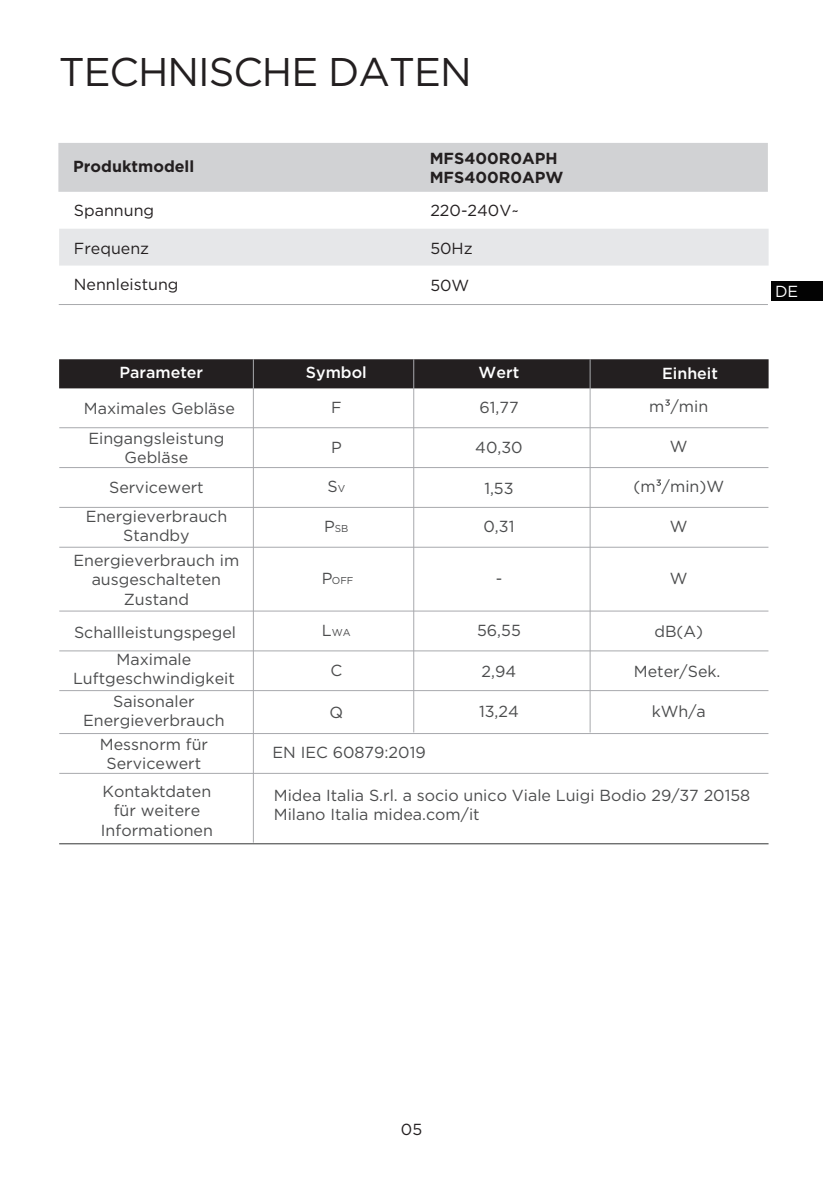
<style>
.page{position:relative;width:823px;height:1191px;background:#fff}
.page>*{position:absolute;margin:0;border:0;box-sizing:border-box;transform-origin:0 0}
.t1{font:40px "Gotham HTF";letter-spacing:-.025em;color:#231f20}
.t2{font:16px/29.6px "Gotham";color:#4b4c4d;text-align:center}
.t3{font:16px "Gotham HTF";color:#231f20}
.t4{font:500 16px "Gotham";color:#fff}
.t5{font:700 16px/19.2px "Gotham";color:#231f20}
.t6{font:16px "Gotham";color:#fff}
.t7{font:10px "Gotham";color:#4b4c4d}
.s1{font-size:10px}
.s2{font-size:16px}
</style>
<div class="page">
<div style="left:59px;top:229px;width:709px;height:36px;background:#e6e7e9"></div>
<hr style="left:59px;top:304px;width:708px;height:1px;background:#a8a9ad">
<div style="left:59px;top:359px;width:709px;height:29px;background:#231f20"></div>
<hr style="left:59px;top:843px;width:709px;height:1px;background:#4b4c4d">
<hr style="left:253px;top:359px;width:1px;height:483px;background:#a8a9ad">
<hr style="left:413px;top:359px;width:1px;height:373px;background:#a8a9ad">
<hr style="left:589px;top:359px;width:1px;height:373px;background:#a8a9ad">
<hr style="left:59px;top:427px;width:709px;height:1px;background:#a8a9ad">
<hr style="left:59px;top:467px;width:709px;height:1px;background:#a8a9ad">
<hr style="left:59px;top:507px;width:709px;height:1px;background:#a8a9ad">
<hr style="left:59px;top:547px;width:709px;height:1px;background:#a8a9ad">
<hr style="left:59px;top:611px;width:709px;height:1px;background:#a8a9ad">
<hr style="left:59px;top:650px;width:709px;height:1px;background:#a8a9ad">
<hr style="left:59px;top:690px;width:709px;height:1px;background:#a8a9ad">
<hr style="left:59px;top:733px;width:709px;height:1px;background:#a8a9ad">
<hr style="left:59px;top:773px;width:709px;height:1px;background:#a8a9ad">
<svg style="left:665px;top:399px;width:4px;height:7px"></svg>
<svg style="left:656px;top:479px;width:4px;height:7px"></svg>
<div style="left:58px;top:143px;width:709px;height:49px;background:#d1d2d4"></div>
<div style="left:770px;top:281px;width:52px;height:20px;background:#030303"></div>
<h1 class="t1" style="left:59px;top:50px;width:414px">TECHNISCHE DATEN</h1>
<p class="t5" style="left:73px;top:157px;width:122px">Produktmodell</p>
<p class="t3" style="left:74px;top:201px;width:82px">Spannung</p>
<p class="t3" style="left:74px;top:239px;width:77px">Frequenz</p>
<p class="t3" style="left:74px;top:275px;width:106px">Nennleistung</p>
<p class="t5" style="left:429px;top:149px;width:135px">MFS400R0APH<br>MFS400R0APW</p>
<p class="t3" style="left:430px;top:201px;width:90px">220-240V~</p>
<p class="t3" style="left:430px;top:239px;width:44px">50Hz</p>
<p class="t3" style="left:430px;top:276px;width:40px">50W</p>
<p class="t6" style="left:774px;top:282px;width:25px">DE</p>
<p class="t4" style="left:119px;top:362px;width:85px">Parameter</p>
<p class="t4" style="left:306px;top:362px;width:62px">Symbol</p>
<p class="t4" style="left:478px;top:362px;width:42px">Wert</p>
<p class="t4" style="left:661px;top:362px;width:57px">Einheit</p>
<p class="t2" style="left:331px;top:392px;width:12px">F</p>
<p class="t2" style="left:331px;top:433px;width:12px">P</p>
<p class="t2" style="left:327px;top:472px;width:19px">S<span class="s1">V</span></p>
<p class="t7" style="left:324px;top:523px;width:26px"><span class="s2">P</span>SB</p>
<p class="t4" style="left:493px;top:362px;width:47px">Value</p>
<p class="t4" style="left:676px;top:362px;width:35px">Unit</p>
<p class="t2" style="left:648px;top:392px;width:61px">m /min</p>
<p class="t2" style="left:669px;top:432px;width:19px">W</p>
<p class="t2" style="left:633px;top:472px;width:92px">(m /min)W</p>
<p class="t2" style="left:669px;top:512px;width:19px">W</p>
<p class="t2" style="left:479px;top:392px;width:41px">61,77</p>
<p class="t2" style="left:475px;top:433px;width:49px">40,30</p>
<p class="t2" style="left:484px;top:473px;width:31px">1,53</p>
<p class="t2" style="left:483px;top:512px;width:32px">0,31</p>
<p class="t2" style="left:84px;top:393px;width:153px;text-align:left">Maximales Gebläse<br>Eingangsleistung</p>
<p class="t2" style="left:86px;top:442px;width:143px">Gebläse<br>Servicewert<br>Energieverbrauch</p>
<p class="t2" style="left:73px;top:523px;width:167px;line-height:24.8px">Standby<br>Energieverbrauch im</p>
<p class="t2" style="left:92px;top:570px;width:131px;line-height:19.2px">ausgeschalteten<br>Zustand</p>
<p class="t2" style="left:74px;top:618px;width:163px;line-height:27.2px">Schallleistungspegel<br>Maximale</p>
<p class="t2" style="left:73px;top:667px;width:163px;line-height:22.8px">Luftgeschwindigkeit<br>Saisonaler</p>
<p class="t2" style="left:83px;top:709px;width:143px;line-height:23.2px">Energieverbrauch<br>Messnorm für</p>
<p class="t2" style="left:102px;top:749px;width:110px;line-height:28.4px;text-align:left">Servicewert<br>Kontaktdaten</p>
<p class="t2" style="left:101px;top:801px;width:113px;line-height:19.2px">für weitere<br>Informationen</p>
<p class="t7" style="left:322px;top:575px;width:33px"><span class="s2">P</span>OFF</p>
<p class="t2" style="left:669px;top:564px;width:19px">W</p>
<p class="t2" style="left:495px;top:564px;width:8px">-</p>
<p class="t7" style="left:322px;top:626px;width:30px"><span class="s2">L</span>WA</p>
<p class="t2" style="left:654px;top:616px;width:50px">dB(A)</p>
<p class="t2" style="left:633px;top:656px;width:88px">Meter/Sek.</p>
<p class="t2" style="left:651px;top:696px;width:56px">kWh/a</p>
<p class="t2" style="left:477px;top:616px;width:45px">56,55</p>
<p class="t2" style="left:330px;top:655px;width:13px">C</p>
<p class="t2" style="left:329px;top:697px;width:15px">Q</p>
<p class="t2" style="left:481px;top:656px;width:36px">2,94</p>
<p class="t2" style="left:479px;top:696px;width:41px">13,24</p>
<p class="t2" style="left:272px;top:737px;width:155px">EN IEC 60879:2019</p>
<p class="t2" style="left:274px;top:785px;width:477px;line-height:19.2px;text-align:left">Midea Italia S.rl. a socio unico Viale Luigi Bodio 29/37 20158<br>Milano Italia midea.com/it</p>
<p class="t3" style="left:400px;top:1120px;width:23px">05</p>
</div>
